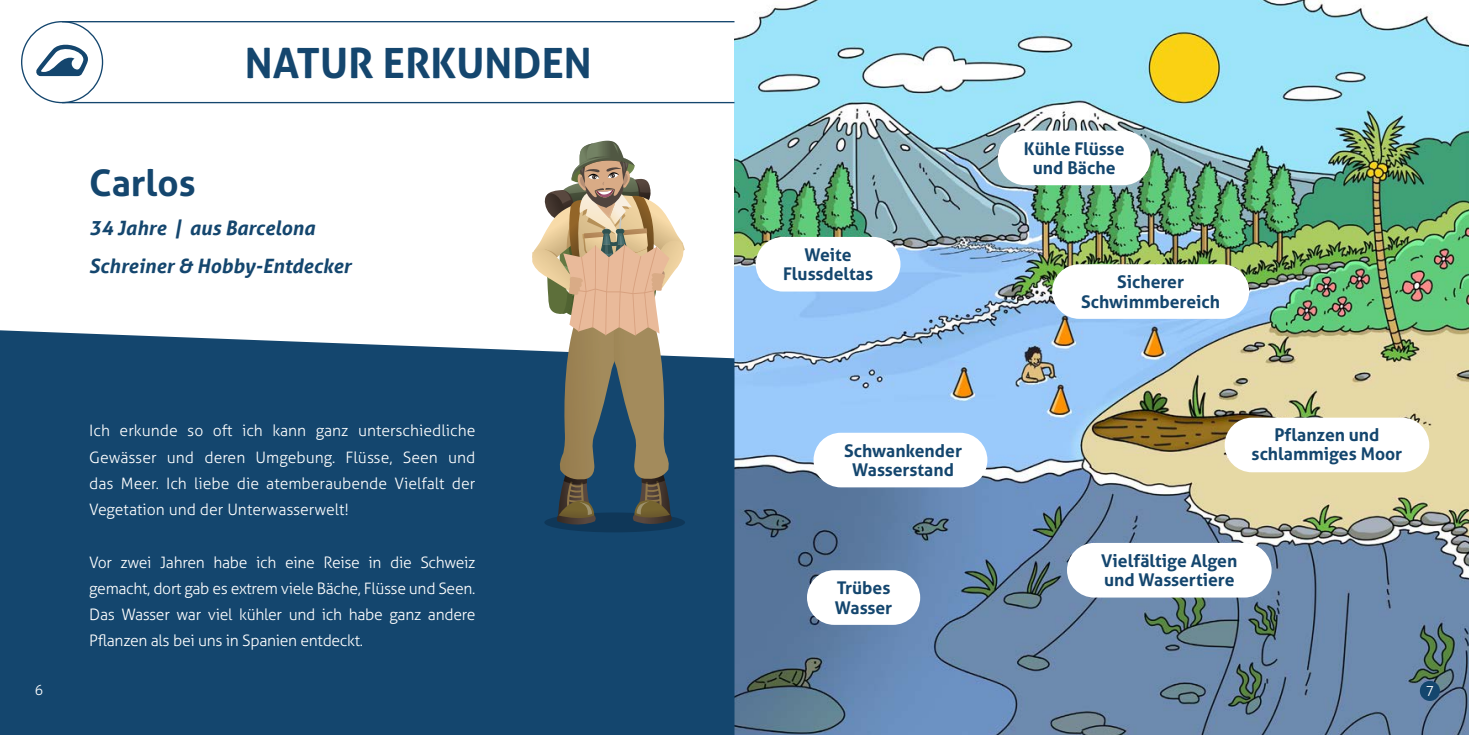
<style>
.page{position:relative;width:1469px;height:735px;background:#fff}
.page>*{position:absolute;margin:0;border:0;box-sizing:border-box;transform-origin:0 0}
.t1{font:700 41.82px "Aller";color:#14466e}
.t2{font:700 36.75px "Aller";color:#14466e}
.t3{font:italic 700 19.78px "Aller";color:#14466e}
.t4{font:700 17.5px/19.2px "Aller";color:#14466e}
.t5{font:300 15.75px/26.2px "Aller";letter-spacing:-.02em;color:#fff;text-align:justify}
.t6{font:300 14px "Aller";color:#fff}
</style>
<div class="page">
<img style="left:734px;top:0;width:734px;height:734px">
<div style="left:1419px;top:680px;width:20px;height:20px;background:#14466e;border-radius:50%"></div>
<div style="left:0;top:330px;width:734px;height:404px;background:#14466e"></div>
<hr style="left:62px;top:21px;width:672px;height:1px;background:#14466e">
<hr style="left:62px;top:102px;width:672px;height:1px;background:#14466e">
<div style="left:21px;top:21px;width:82px;height:82px;border:1px solid #14466e;border-radius:50%"></div>
<svg style="left:36px;top:44px;width:52px;height:32px"></svg>
<div style="left:997px;top:130px;width:153px;height:55px;background:#fff;border-radius:27px"></div>
<div style="left:755px;top:237px;width:145px;height:54px;background:#fff;border-radius:27px"></div>
<div style="left:813px;top:432px;width:174px;height:55px;background:#fff;border-radius:27px"></div>
<div style="left:1052px;top:264px;width:197px;height:55px;background:#fff;border-radius:27px"></div>
<div style="left:1067px;top:542px;width:204px;height:55px;background:#fff;border-radius:27px"></div>
<div style="left:1224px;top:417px;width:205px;height:55px;background:#fff;border-radius:27px"></div>
<div style="left:807px;top:570px;width:113px;height:54px;background:#fff;border-radius:27px"></div>
<div style="left:544px;top:512px;width:141px;height:20px;background:#0f3758;border-radius:50%"></div>
<svg style="left:532px;top:141px;width:158px;height:387px"></svg>
<p class="t1" style="left:245px;top:37px;width:348px">NATUR ERKUNDEN</p>
<p class="t2" style="left:89px;top:160px;width:108px">Carlos</p>
<p class="t3" style="left:89px;top:215px;width:227px">34 Jahre | aus Barcelona</p>
<p class="t3" style="left:89px;top:253px;width:263px">Schreiner &amp; Hobby-Entdecker</p>
<p class="t5" style="left:89px;top:417px;width:387px">Ich erkunde so oft ich kann ganz unterschiedliche Gewässer und deren Umgebung. Flüsse, Seen und das Meer. Ich liebe die atemberaubende Vielfalt der Vegetation und der Unterwasserwelt!</p>
<p class="t5" style="left:89px;top:548px;width:387px">Vor zwei Jahren habe ich eine Reise in die Schweiz gemacht, dort gab es extrem viele Bäche, Flüsse und Seen.<br>Das Wasser war viel kühler und ich habe ganz andere Pflanzen als bei uns in Spanien entdeckt.</p>
<p class="t4" style="left:804px;top:245px;width:49px">Weite</p>
<p class="t4" style="left:783px;top:264px;width:91px">Flussdeltas</p>
<p class="t4" style="left:844px;top:440px;width:119px">Schwankender</p>
<p class="t4" style="left:852px;top:460px;width:103px">Wasserstand</p>
<p class="t4" style="left:836px;top:578px;width:55px">Trübes</p>
<p class="t4" style="left:834px;top:597px;width:59px">Wasser</p>
<p class="t4" style="left:1023px;top:139px;width:102px">Kühle Flüsse</p>
<p class="t4" style="left:1032px;top:158px;width:84px">und Bäche</p>
<p class="t4" style="left:1117px;top:272px;width:69px">Sicherer</p>
<p class="t4" style="left:1081px;top:291px;width:141px">Schwimmbereich</p>
<p class="t4" style="left:1251px;top:424px;width:152px;text-align:center">Pflanzen und schlammiges Moor</p>
<p class="t4" style="left:1101px;top:550px;width:138px">Vielfältige Algen und Wassertiere</p>
<p class="t6" style="left:35px;top:681px;width:10px">6</p>
<p class="t6" style="left:1425px;top:681px;width:10px">7</p>
</div>
